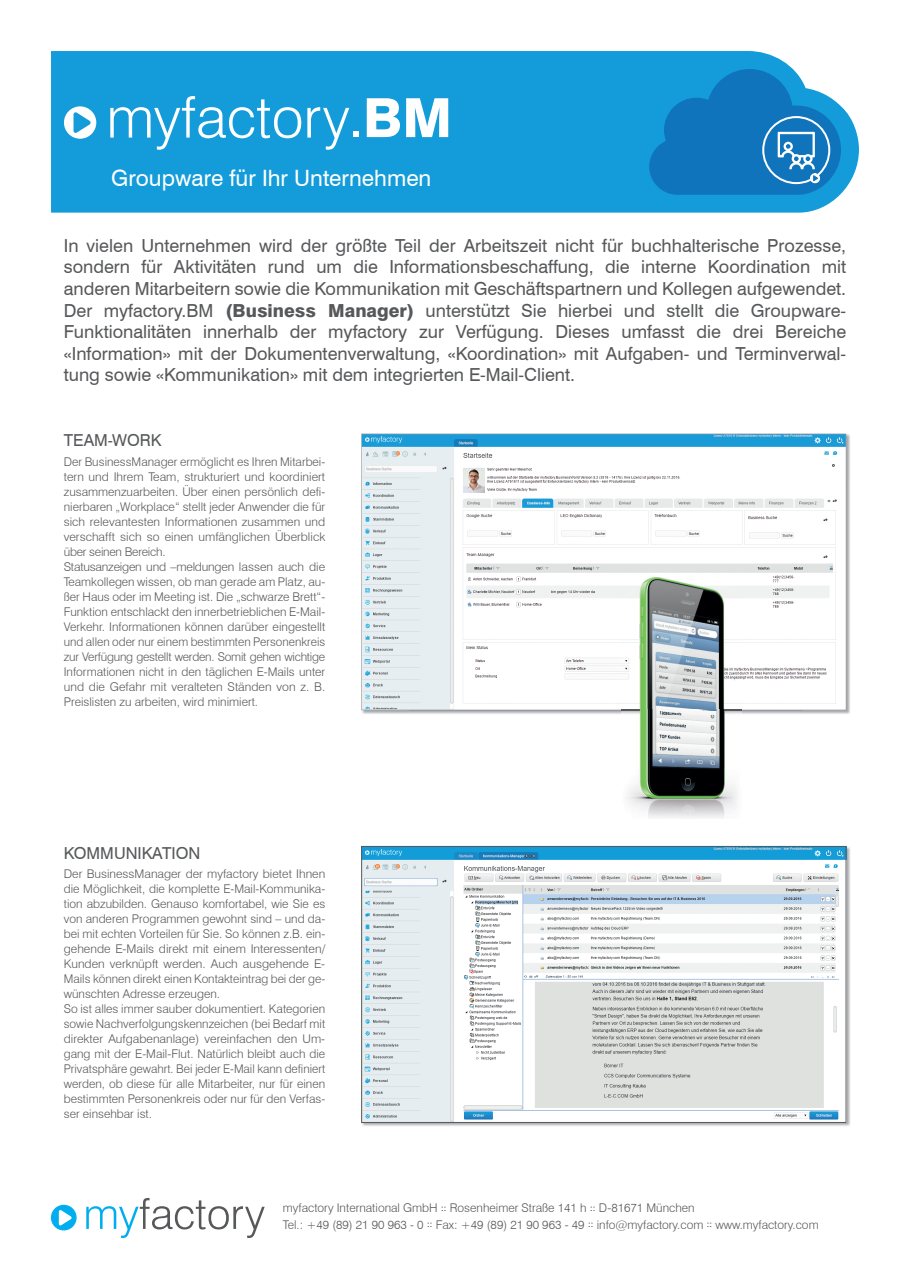
<style>
.page{position:relative;width:910px;height:1280px;background:#fff}
.page>*{position:absolute;margin:0;border:0;box-sizing:border-box;transform-origin:0 0}
.t1{font:800 54px "Swiss 721 BT";color:#fff}
.t2{font:22.5px "Swiss 721 BT";color:#fff}
.t3{font:18px/21.6px "Swiss 721 BT";color:#57585a;text-align:justify}
.t4{font:16.5px "Swiss 721 BT";color:#57585a}
.t5{font:300 12px/15px "Swiss 721 BT";color:#57585a}
.s1{font-weight:400}
.s2{font-weight:800}
</style>
<div class="page">
<div style="left:51px;top:51px;width:808px;height:162px;background:#139cd9"></div>
<svg style="left:649px;top:69px;width:192px;height:126px"></svg>
<svg style="left:51px;top:1205px;width:26px;height:25px"></svg>
<svg style="left:86px;top:1198px;width:179px;height:40px"></svg>
<svg style="left:64px;top:106px;width:32px;height:33px"></svg>
<svg style="left:110px;top:96px;width:191px;height:53px"></svg>
<svg style="left:307px;top:107px;width:42px;height:42px"></svg>
<img style="left:363px;top:848px;width:481px;height:273px">
<div style="left:361px;top:846px;width:485px;height:277px;border:1px solid #57585a"></div>
<img style="left:361px;top:433px;width:489px;height:47px">
<img style="left:361px;top:710px;width:48px;height:4px">
<img style="left:802px;top:480px;width:48px;height:234px">
<img style="left:409px;top:710px;width:213px;height:4px">
<svg style="left:361px;top:434px;width:485px;height:276px"></svg>
<img style="left:622px;top:577px;width:120px;height:241px">
<img style="left:463px;top:468px;width:21px;height:24px">
<img style="left:847px;top:51px;width:12px;height:8px">
<div style="left:848px;top:19px;width:36px;height:36px;background:#fff"></div>
<h1 class="t1" style="left:348px;top:85px;width:105px"><span class="s1">.</span>BM</h1>
<h2 class="t2" style="left:111px;top:164px;width:322px">Groupware für Ihr Unternehmen</h2>
<p class="t3" style="left:64px;top:234px;width:784px">In vielen Unternehmen wird der größte Teil der Arbeitszeit nicht für buchhalterische Prozesse, sondern für Aktivitäten rund um die Informationsbeschaffung, die interne Koordination mit anderen Mitarbeitern sowie die Kommunikation mit Geschäftspartnern und Kollegen aufgewendet.<br>Der myfactory.BM <span class="s2">(Business Manager)</span> unterstützt Sie hierbei und stellt die Groupware-Funktionalitäten innerhalb der myfactory zur Verfügung. Dieses umfasst die drei Bereiche «Information» mit der Dokumentenverwaltung, «Koordination» mit Aufgaben- und Terminverwal&shy;tung sowie «Kommunikation» mit dem integrierten E-Mail-Client.</p>
<h3 class="t4" style="left:64px;top:430px;width:99px">TEAM-WORK</h3>
<p class="t5" style="left:64px;top:454px;width:263px">Der BusinessManager ermöglicht es Ihren Mitarbei&shy;tern und Ihrem Team, strukturiert und koordiniert zusammenzuarbeiten. Über einen persönlich defi&shy;nierbaren „Workplace“ stellt jeder Anwender die für sich relevantesten Informationen zusammen und verschafft sich so einen umfänglichen Überblick über seinen Bereich.<br>Statusanzeigen und –meldungen lassen auch die Teamkollegen wissen, ob man gerade am Platz, au&shy;ßer Haus oder im Meeting ist. Die „schwarze Brett“- Funktion entschlackt den innerbetrieblichen E-Mail-Verkehr. Informationen können darüber eingestellt und allen oder nur einem bestimmten Personenkreis zur Verfügung gestellt werden. Somit gehen wichtige Informationen nicht in den täglichen E-Mails unter und die Gefahr mit veralteten Ständen von z. B.<br>Preislisten zu arbeiten, wird minimiert.</p>
<h3 class="t4" style="left:64px;top:843px;width:138px">KOMMUNIKATION</h3>
<p class="t5" style="left:64px;top:866px;width:263px">Der BusinessManager der myfactory bietet Ihnen die Möglichkeit, die komplette E-Mail-Kommunika&shy;tion abzubilden. Genauso komfortabel, wie Sie es von anderen Programmen gewohnt sind – und da&shy;bei mit echten Vorteilen für Sie. So können z.B. ein&shy;gehende E-Mails direkt mit einem Interessenten/ Kunden verknüpft werden. Auch ausgehende E-Mails können direkt einen Kontakteintrag bei der ge&shy;wünschten Adresse erzeugen.<br>So ist alles immer sauber dokumentiert. Kategorien sowie Nachverfolgungskennzeichen (bei Bedarf mit direkter Aufgabenanlage) vereinfachen den Um&shy;gang mit der E-Mail-Flut. Natürlich bleibt auch die Privatsphäre gewahrt. Bei jeder E-Mail kann definiert werden, ob diese für alle Mitarbeiter, nur für einen bestimmten Personenkreis oder nur für den Verfas&shy;ser einsehbar ist.</p>
<p class="t5" style="left:283px;top:1200px;width:537px;line-height:16.5px">myfactory International GmbH <sup>::</sup> Rosenheimer Straße 141 h <sup>::</sup> D-81671 München<br>Tel.: +49 (89) 21 90 963 - 0 <sup>::</sup> Fax: +49 (89) 21 90 963 - 49 <sup>::</sup> info@myfactory.com <sup>::</sup> www.myfactory.com</p>
</div>
